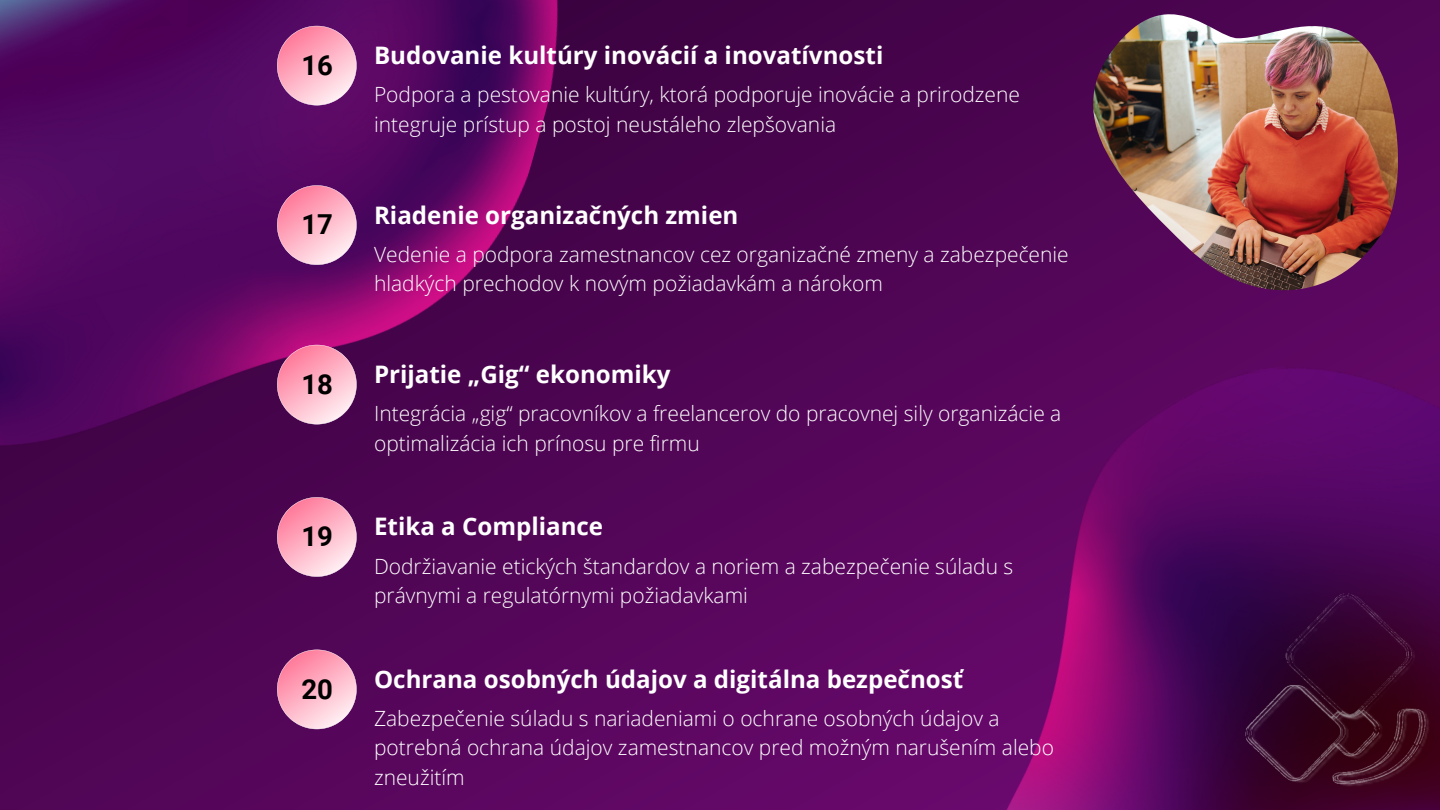
<style>
.page{position:relative;width:1440px;height:810px;background:#fff}
.page>*{position:absolute;margin:0;border:0;box-sizing:border-box;transform-origin:0 0}
.t1{font:700 27.5px "Roboto";color:#000}
.t2{font:700 24.1px "Open Sans";color:#fff}
.t3{font:300 21px/29.2px "Open Sans";color:#fff}
</style>
<div class="page">
<div style="left:0;top:0;width:1440px;height:810px;background:linear-gradient(to bottom,#46044b,#5a075f)"></div>
<img style="left:864px;top:311px;width:576px;height:499px">
<img style="left:0;top:0;width:621px;height:569px">
<svg style="left:277px;top:26px;width:80px;height:79px;background:#db91b2"></svg>
<svg style="left:277px;top:185px;width:80px;height:80px;background:#d78eb0"></svg>
<svg style="left:277px;top:345px;width:80px;height:79px;background:#dc90af"></svg>
<svg style="left:277px;top:650px;width:80px;height:79px;background:#da90af"></svg>
<svg style="left:277px;top:497px;width:80px;height:80px;background:#d78ead"></svg>
<img style="left:1093px;top:14px;width:305px;height:276px">
<img style="left:1246px;top:593px;width:186px;height:196px">
<p class="t1" style="left:302px;top:49px;width:33px">16</p>
<p class="t2" style="left:374px;top:38px;width:511px">Budovanie kultúry inovácií a inovatívnosti</p>
<p class="t3" style="left:374px;top:80px;width:647px">Podpora a pestovanie kultúry, ktorá podporuje inovácie a prirodzene integruje prístup a postoj neustáleho zlepšovania</p>
<p class="t1" style="left:302px;top:209px;width:33px">17</p>
<p class="t2" style="left:374px;top:198px;width:366px">Riadenie organizačných zmien</p>
<p class="t3" style="left:374px;top:239px;width:696px">Vedenie a podpora zamestnancov cez organizačné zmeny a zabezpečenie hladkých prechodov k novým požiadavkám a nárokom</p>
<p class="t1" style="left:302px;top:368px;width:33px">18</p>
<p class="t2" style="left:374px;top:357px;width:298px">Prijatie „Gig“ ekonomiky</p>
<p class="t3" style="left:374px;top:399px;width:689px">Integrácia „gig“ pracovníkov a freelancerov do pracovnej sily organizácie a optimalizácia ich prínosu pre firmu</p>
<p class="t1" style="left:302px;top:521px;width:33px">19</p>
<p class="t2" style="left:374px;top:510px;width:231px">Etika a Compliance</p>
<p class="t3" style="left:374px;top:551px;width:641px">Dodržiavanie etických štandardov a noriem a zabezpečenie súladu s právnymi a regulatórnymi požiadavkami</p>
<p class="t1" style="left:302px;top:673px;width:33px">20</p>
<p class="t2" style="left:374px;top:662px;width:591px">Ochrana osobných údajov a digitálna bezpečnosť</p>
<p class="t3" style="left:374px;top:703px;width:682px">Zabezpečenie súladu s nariadeniami o ochrane osobných údajov a potrebná ochrana údajov zamestnancov pred možným narušením alebo zneužitím</p>
</div>
